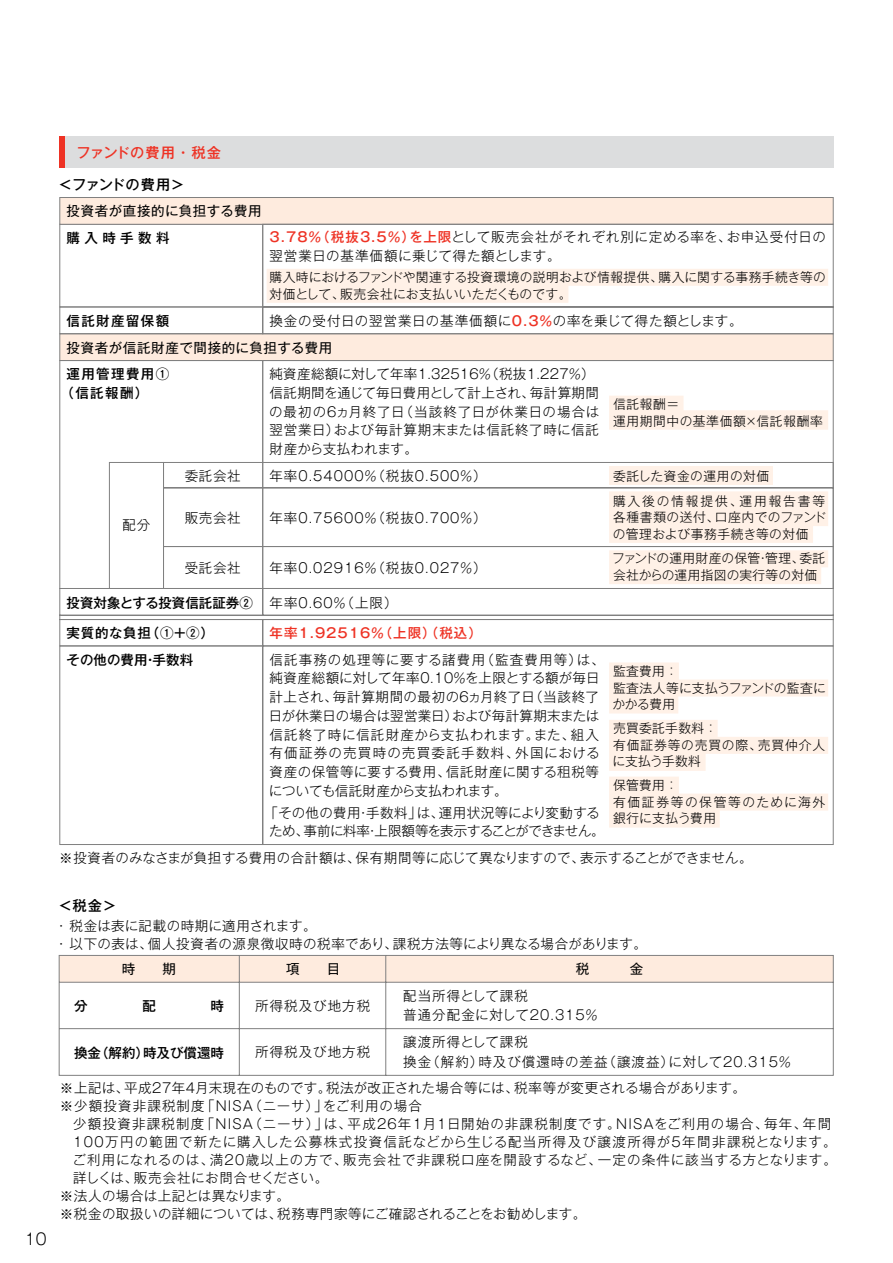
<style>
.page{position:relative;width:893px;height:1263px;background:#fff}
.page>*{position:absolute;margin:0;border:0;box-sizing:border-box;transform-origin:0 0}
.t1{font:300 15.75px "Gothic MB101";color:#000}
.t2{font:500 14.25px "Gothic MB101";letter-spacing:.02em;color:#ee3224}
.t3{font:500 14.25px "Gothic MB101";letter-spacing:-.015em;color:#000}
.t4{font:500 14.25px "Gothic MB101";letter-spacing:.02em;color:#000}
.t5{font:300 13.5px/18.8px "Gothic MB101";letter-spacing:.045em;color:#000}
.t6{font:300 13.5px/19.5px "Gothic MB101";letter-spacing:.075em;color:#000}
.t7{font:300 13.5px/18.8px "Gothic MB101";letter-spacing:.025em;color:#000}
.t8{font:300 13.5px "Gothic MB101";letter-spacing:.09em;color:#000}
.t9{font:500 13.5px "Gothic MB101";color:#000}
.t10{font:300 13.5px "Gothic MB101";letter-spacing:.02em;color:#000}
.t11{font:300 13.5px "Gothic MB101";letter-spacing:.08em;color:#000}
.t12{font:300 13.5px "Gothic MB101";letter-spacing:.105em;color:#000}
.t13{font:300 13.5px/18.8px "Gothic MB101";letter-spacing:-.005em;color:#000;text-align:center}
.t14{font:300 13.5px "Gothic MB101";letter-spacing:.01em;color:#000}
.t15{font:13.5px "Gothic MB101";letter-spacing:.045em;color:#000}
.t16{font:500 13.5px/18.8px "Gothic MB101";letter-spacing:.1em;color:#000}
.t17{font:500 13.5px "Gothic MB101";letter-spacing:.075em;color:#ee3224}
.t18{font:300 12.75px/16.5px "Gothic MB101";letter-spacing:.03em;color:#000}
.t19{font:300 12.75px/16.5px "Gothic MB101";letter-spacing:.01em;color:#000}
.t20{font:300 12.75px/16.5px "Gothic MB101";letter-spacing:.055em;color:#000}
.t21{font:300 12.75px/16.5px "Gothic MB101";letter-spacing:.1em;color:#000}
.t22{font:300 12.75px/16.5px "Gothic MB101";letter-spacing:.05em;color:#000}
.s1{font-weight:500;color:#ee3224}
</style>
<div class="page">
<div style="left:59px;top:136px;width:774px;height:31px;background:#dcddde"></div>
<div style="left:59px;top:136px;width:6px;height:31px;background:#ee3224"></div>
<svg style="left:58px;top:955px;width:776px;height:121px"></svg>
<div style="left:59px;top:197px;width:774px;height:28px;background:#feebde;border:1px solid #808080"></div>
<div style="left:59px;top:333px;width:774px;height:28px;background:#feebde"></div>
<svg style="left:59px;top:224px;width:775px;height:111px"></svg>
<svg style="left:59px;top:360px;width:775px;height:485px"></svg>
<svg style="left:164px;top:462px;width:670px;height:126px"></svg>
<div style="left:109px;top:462px;width:55px;height:127px;border:1px solid #808080"></div>
<div style="left:59px;top:360px;width:204px;height:229px;border:1px solid #808080"></div>
<svg style="left:59px;top:588px;width:775px;height:59px"></svg>
<svg style="left:609px;top:662px;width:219px;height:52px"></svg>
<svg style="left:609px;top:720px;width:219px;height:51px"></svg>
<svg style="left:609px;top:777px;width:219px;height:51px"></svg>
<p class="t2" style="left:76px;top:147px;width:146px">ファンドの費用・税金</p>
<p class="t3" style="left:58px;top:179px;width:128px">＜ファンドの費用＞</p>
<p class="t15" style="left:67px;top:206px;width:196px">投資者が直接的に負担する費用</p>
<p class="t9" style="left:67px;top:233px;width:104px">購入時手数料</p>
<p class="t16" style="left:67px;top:313px;width:104px">信託財産留保額</p>
<p class="t5" style="left:269px;top:230px;width:558px"><span class="s1">3.78％（税抜3.5％）を上限</span>として販売会社がそれぞれ別に定める率を、お申込受付日の翌営業日の基準価額に乗じて得た額とします。</p>
<p class="t18" style="left:269px;top:271px;width:558px">購入時におけるファンドや関連する投資環境の説明および情報提供、購入に関する事務手続き等の対価として、販売会社にお支払いいただくものです。</p>
<p class="t5" style="left:269px;top:313px;width:475px">換金の受付日の翌営業日の基準価額に<span class="s1">0.3％</span>の率を乗じて得た額とします。</p>
<p class="t15" style="left:67px;top:342px;width:267px">投資者が信託財産で間接的に負担する費用</p>
<p class="t16" style="left:61px;top:367px;width:110px;text-indent:6px">運用管理費用①（信託報酬）</p>
<p class="t5" style="left:123px;top:518px;width:29px">配分</p>
<p class="t5" style="left:185px;top:468px;width:58px">委託会社</p>
<p class="t5" style="left:185px;top:510px;width:58px">販売会社</p>
<p class="t7" style="left:269px;top:366px;width:332px">純資産総額に対して年率1.32516％（税抜1.227％）信託期間を通じて毎日費用として計上され、毎計算期間の最初の6ヵ月終了日（当該終了日が休業日の場合は翌営業日）および毎計算期末または信託終了時に信託財産から支払われます。</p>
<p class="t6" style="left:269px;top:468px;width:219px">年率0.54000％（税抜0.500％）</p>
<p class="t6" style="left:269px;top:510px;width:219px">年率0.75600％（税抜0.700％）</p>
<p class="t5" style="left:185px;top:560px;width:58px">受託会社</p>
<p class="t6" style="left:269px;top:560px;width:219px">年率0.02916％（税抜0.027％）</p>
<p class="t9" style="left:67px;top:598px;width:188px">投資対象とする投資信託証券②</p>
<p class="t5" style="left:269px;top:595px;width:130px">年率0.60％（上限）</p>
<p class="t9" style="left:67px;top:628px;width:149px">実質的な負担（①＋②）</p>
<p class="t17" style="left:269px;top:628px;width:214px">年率1.92516％（上限）（税込）</p>
<p class="t9" style="left:67px;top:655px;width:128px">その他の費用・手数料</p>
<p class="t5" style="left:269px;top:652px;width:337px">信託事務の処理等に要する諸費用（監査費用等）は、純資産総額に対して年率0.10％を上限とする額が毎日計上され、毎計算期間の最初の6ヵ月終了日（当該終了日が休業日の場合は翌営業日）および毎計算期末または信託終了時に信託財産から支払われます。また、組入有価証券の売買時の売買委託手数料、外国における資産の保管等に要する費用、信託財産に関する租税等についても信託財産から支払われます。</p>
<p class="t13" style="left:264px;top:805px;width:341px">「その他の費用・手数料」は、運用状況等により変動するため、事前に料率・上限額等を表示することができません。</p>
<p class="t22" style="left:613px;top:398px;width:211px">信託報酬＝<br>運用期間中の基準価額×信託報酬率</p>
<p class="t18" style="left:613px;top:469px;width:158px">委託した資金の運用の対価</p>
<p class="t18" style="left:612px;top:494px;width:215px;text-align:justify">購入後の情報提供、運用報告書等各種書類の送付、口座内でのファンドの管理および事務手続き等の対価</p>
<p class="t19" style="left:612px;top:552px;width:214px">ファンドの運用財産の保管・管理、委託会社からの運用指図の実行等の対価</p>
<p class="t18" style="left:612px;top:665px;width:215px">監査費用：<br>監査法人等に支払うファンドの監査にかかる費用</p>
<p class="t20" style="left:612px;top:722px;width:214px">売買委託手数料：<br>有価証券等の売買の際、売買仲介人に支払う手数料</p>
<p class="t21" style="left:613px;top:779px;width:214px">保管費用：<br>有価証券等の保管等のために海外銀行に支払う費用</p>
<p class="t14" style="left:59px;top:853px;width:695px">※投資者のみなさまが負担する費用の合計額は、保有期間等に応じて異なりますので、表示することができません。</p>
<p class="t1" style="left:25px;top:1233px;width:23px">10</p>
<p class="t4" style="left:58px;top:900px;width:60px">＜税金＞</p>
<p class="t5" style="left:55px;top:919px;width:593px;line-height:18px">・ 税金は表に記載の時期に適用されます。<br>・ 以下の表は、個人投資者の源泉徴収時の税率であり、課税方法等により異なる場合があります。</p>
<p class="t15" style="left:122px;top:964px;width:55px">時　　期</p>
<p class="t15" style="left:286px;top:964px;width:55px">項　　目</p>
<p class="t15" style="left:575px;top:964px;width:69px">税　　　金</p>
<p class="t9" style="left:74px;top:1001px;width:15px">分</p>
<p class="t9" style="left:142px;top:1001px;width:15px">配</p>
<p class="t9" style="left:210px;top:1001px;width:15px">時</p>
<p class="t9" style="left:74px;top:1047px;width:152px">換金（解約）時及び償還時</p>
<p class="t6" style="left:255px;top:998px;width:117px">所得税及び地方税</p>
<p class="t6" style="left:255px;top:1044px;width:117px">所得税及び地方税</p>
<p class="t6" style="left:403px;top:988px;width:197px">配当所得として課税<br>普通分配金に対して20.315％</p>
<p class="t6" style="left:403px;top:1034px;width:390px">譲渡所得として課税<br>換金（解約）時及び償還時の差益（譲渡益）に対して20.315％</p>
<p class="t5" style="left:60px;top:1081px;width:687px;line-height:18px">※上記は、平成27年4月末現在のものです。税法が改正された場合等には、税率等が変更される場合があります。※少額投資非課税制度「NISA（ニーサ）」をご利用の場合</p>
<p class="t8" style="left:73px;top:1119px;width:759px">少額投資非課税制度「NISA（ニーサ）」は、平成26年1月1日開始の非課税制度です。NISAをご利用の場合、毎年、年間</p>
<p class="t12" style="left:73px;top:1137px;width:765px">100万円の範囲で新たに購入した公募株式投資信託などから生じる配当所得及び譲渡所得が5年間非課税となります。</p>
<p class="t11" style="left:72px;top:1155px;width:766px">ご利用になれるのは、満20歳以上の方で、販売会社で非課税口座を開設するなど、一定の条件に該当する方となります。</p>
<p class="t7" style="left:73px;top:1171px;width:256px">詳しくは、販売会社にお問合せください。</p>
<p class="t10" style="left:60px;top:1191px;width:232px">※法人の場合は上記とは異なります。</p>
<p class="t10" style="left:60px;top:1209px;width:528px">※税金の取扱いの詳細については、税務専門家等にご確認されることをお勧めします。</p>
</div>
